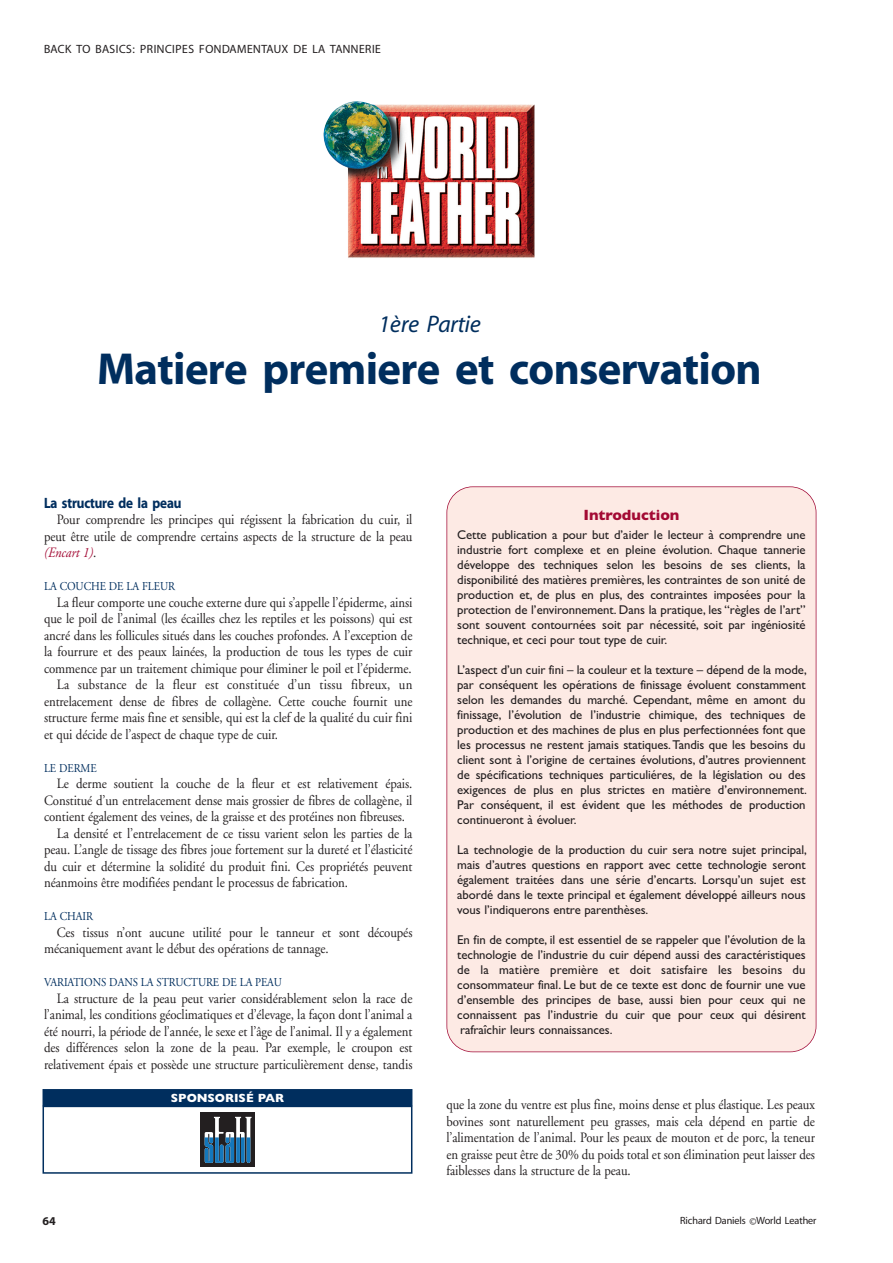
<style>
.page{position:relative;width:893px;height:1263px;background:#fff}
.page>*{position:absolute;margin:0;border:0;box-sizing:border-box;transform-origin:0 0}
.t1{font:700 45px "Redford";color:#002e5e}
.t2{font:italic 24px "Redford";color:#002e5e}
.t3{font:700 15px "Redford";letter-spacing:-.005em;color:#002e5e;scale:.9 1}
.t4{font:700 15px "Gill Sans";color:#a30a34}
.t5{font:14.25px/16.5px "Adobe Garamond";letter-spacing:-.005em;color:#231f20;text-align:justify;scale:.9 1}
.t6{font:14.25px "Adobe Garamond";letter-spacing:.015em;color:#231f20;scale:.9 1}
.t7{font:12.75px/15px "Gill Sans";letter-spacing:-.005em;color:#231f20;text-align:justify}
.t8{font:12px "Adobe Garamond";letter-spacing:-.005em;color:#002e5e;scale:.9 1}
.t9{font:12px "Redford";letter-spacing:.05em;color:#231f20}
.t10{font:700 12px "Gill Sans";color:#fff}
.t11{font:700 12px "Redford";color:#231f20}
.t12{font:10.5px "Redford";color:#231f20}
.s1{font-style:italic;color:#a30a34}
</style>
<div class="page">
<img style="left:323px;top:101px;width:211px;height:157px">
<div style="left:447px;top:487px;width:369px;height:564px;background:#fdeae4;border-radius:26px"></div>
<div style="left:446px;top:486px;width:370px;height:566px;border:2px solid #a30a34;border-radius:26px"></div>
<div style="left:201px;top:1112px;width:54px;height:55px;background:#231f20"></div>
<svg style="left:205px;top:1117px;width:47px;height:46px"></svg>
<div style="left:43px;top:1106px;width:369px;height:68px;border:2px solid #002e5e"></div>
<div style="left:44px;top:1090px;width:367px;height:15px;background:#002e5e"></div>
<div style="left:43px;top:1089px;width:369px;height:17px;border:2px solid #002e5e"></div>
<p class="t9" style="left:44px;top:42px;width:338px">BACK TO BASICS: PRINCIPES FONDAMENTAUX DE LA TANNERIE</p>
<h2 class="t2" style="left:378px;top:309px;width:104px">1ère Partie</h2>
<h1 class="t1" style="left:98px;top:342px;width:665px">Matiere premiere et conservation</h1>
<p class="t3" style="left:44px;top:494px;width:154px">La structure de la peau</p>
<p class="t5" style="left:44px;top:513px;width:411px;text-indent:13px">Pour comprendre les principes qui régissent la fabrication du cuir, il peut être utile de comprendre certains aspects de la structure de la peau <span class="s1">(Encart 1)</span>.</p>
<p class="t8" style="left:44px;top:582px;width:147px">LA COUCHE DE LA FLEUR</p>
<p class="t5" style="left:57px;top:595px;width:397px">La fleur comporte une couche externe dure qui s’appelle l’épiderme, ainsi</p>
<p class="t5" style="left:44px;top:612px;width:411px">que le poil de l’animal (les écailles chez les reptiles et les poissons) qui est</p>
<p class="t5" style="left:44px;top:628px;width:411px">ancré dans les follicules situés dans les couches profondes. A l’exception de</p>
<p class="t5" style="left:44px;top:645px;width:411px">la fourrure et des peaux lainées, la production de tous les types de cuir</p>
<p class="t5" style="left:44px;top:661px;width:410px">commence par un traitement chimique pour éliminer le poil et l’épiderme.</p>
<p class="t6" style="left:57px;top:679px;width:397px">La substance de la fleur est constituée d’un tissu fibreux, un</p>
<p class="t5" style="left:44px;top:694px;width:411px">entrelacement dense de fibres de collagène. Cette couche fournit une</p>
<p class="t5" style="left:44px;top:711px;width:411px">structure ferme mais fine et sensible, qui est la clef de la qualité du cuir fini</p>
<p class="t5" style="left:44px;top:727px;width:262px">et qui décide de l’aspect de chaque type de cuir.</p>
<p class="t8" style="left:44px;top:763px;width:60px">LE DERME</p>
<p class="t5" style="left:57px;top:777px;width:397px">Le derme soutient la couche de la fleur et est relativement épais.</p>
<p class="t5" style="left:44px;top:793px;width:411px">Constitué d’un entrelacement dense mais grossier de fibres de collagène, il</p>
<p class="t5" style="left:44px;top:810px;width:403px">contient également des veines, de la graisse et des protéines non fibreuses.</p>
<p class="t5" style="left:57px;top:826px;width:397px">La densité et l’entrelacement de ce tissu varient selon les parties de la</p>
<p class="t5" style="left:44px;top:843px;width:411px">peau. L’angle de tissage des fibres joue fortement sur la dureté et l’élasticité</p>
<p class="t5" style="left:44px;top:859px;width:411px">du cuir et détermine la solidité du produit fini. Ces propriétés peuvent</p>
<p class="t5" style="left:44px;top:876px;width:339px">néanmoins être modifiées pendant le processus de fabrication.</p>
<p class="t8" style="left:44px;top:912px;width:56px">LA CHAIR</p>
<p class="t5" style="left:44px;top:925px;width:411px;text-indent:13px">Ces tissus n’ont aucune utilité pour le tanneur et sont découpés mécaniquement avant le début des opérations de tannage.</p>
<p class="t8" style="left:44px;top:978px;width:266px">VARIATIONS DANS LA STRUCTURE DE LA PEAU</p>
<p class="t5" style="left:44px;top:991px;width:411px;text-indent:13px">La structure de la peau peut varier considérablement selon la race de l’animal, les conditions géoclimatiques et d’élevage, la façon dont l’animal a été nourri, la période de l’année, le sexe et l’âge de l’animal. Il y a également des différences selon la zone de la peau. Par exemple, le croupon est relativement épais et possède une structure particulièrement dense, tandis</p>
<p class="t10" style="left:171px;top:1091px;width:115px">SPONSORISÉ PAR</p>
<p class="t4" style="left:583px;top:506px;width:98px">Introduction</p>
<p class="t7" style="left:457px;top:527px;width:350px">Cette publication a pour but d’aider le lecteur à comprendre une industrie fort complexe et en pleine évolution. Chaque tannerie développe des techniques selon les besoins de ses clients, la disponibilité des matières premières, les contraintes de son unité de production et, de plus en plus, des contraintes imposées pour la protection de l’environnement. Dans la pratique, les “règles de l’art” sont souvent contournées soit par nécessité, soit par ingéniosité technique, et ceci pour tout type de cuir.</p>
<p class="t7" style="left:457px;top:662px;width:351px">L’aspect d’un cuir fini – la couleur et la texture – dépend de la mode, par conséquent les opérations de finissage évoluent constamment selon les demandes du marché. Cependant, même en amont du finissage, l’évolution de l’industrie chimique, des techniques de production et des machines de plus en plus perfectionnées font que les processus ne restent jamais statiques.Tandis que les besoins du client sont à l’origine de certaines évolutions, d’autres proviennent de spécifications techniques particuliéres, de la législation ou des exigences de plus en plus strictes en matière d’environnement.<br>Par conséquent, il est évident que les méthodes de production continueront à évoluer.</p>
<p class="t7" style="left:457px;top:842px;width:351px">La technologie de la production du cuir sera notre sujet principal, mais d’autres questions en rapport avec cette technologie seront également traitées dans une série d’encarts. Lorsqu’un sujet est abordé dans le texte principal et également développé ailleurs nous vous l’indiquerons entre parenthèses.</p>
<p class="t7" style="left:457px;top:932px;width:350px">En fin de compte, il est essentiel de se rappeler que l’évolution de la technologie de l’industrie du cuir dépend aussi des caractéristiques de la matière première et doit satisfaire les besoins du consommateur final. Le but de ce texte est donc de fournir une vue d’ensemble des principes de base, aussi bien pour ceux qui ne connaissent pas l’industrie du cuir que pour ceux qui désirent rafraîchir leurs connaissances.</p>
<p class="t5" style="left:446px;top:1098px;width:411px">que la zone du ventre est plus fine, moins dense et plus élastique. Les peaux bovines sont naturellement peu grasses, mais cela dépend en partie de l’alimentation de l’animal. Pour les peaux de mouton et de porc, la teneur en graisse peut être de 30% du poids total et son élimination peut laisser des faiblesses dans la structure de la peau.</p>
<p class="t11" style="left:43px;top:1213px;width:15px">64</p>
<p class="t12" style="left:680px;top:1214px;width:138px">Richard Daniels ©World Leather</p>
</div>
